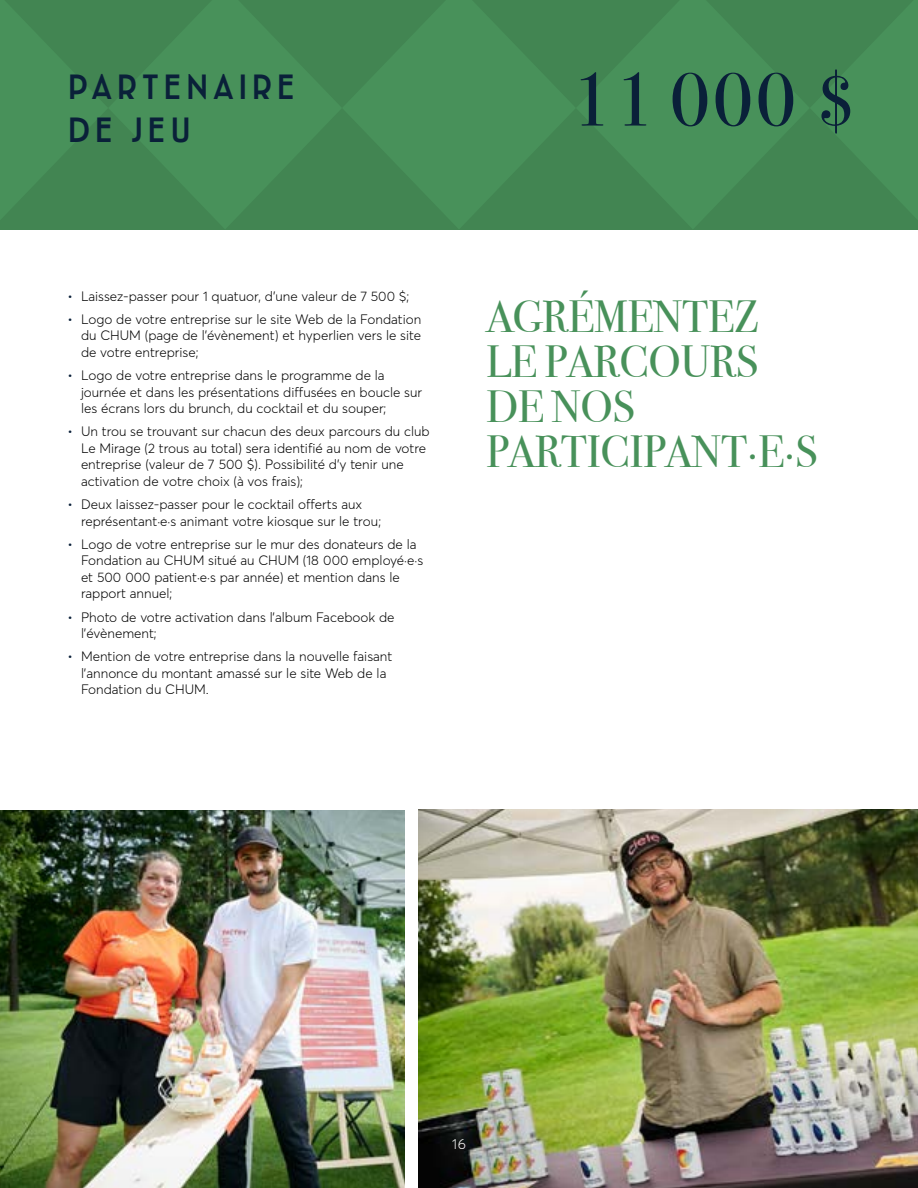
<style>
.page{position:relative;width:918px;height:1188px;background:#fff}
.page>*{position:absolute;margin:0;border:0;box-sizing:border-box;transform-origin:0 0}
.t1{font:75px "Bodoni Svty Two ITCTT";color:#0a2039}
.t2{font:45px/45px "Bodoni Svty Two ITCTT";letter-spacing:-.01em;color:#48915a}
.t3{font:36px/43.2px "Emblema Headline 1 Basic";letter-spacing:.1em;color:#0a2039}
.t4{font:300 14.25px "Averta";color:#fff}
.t5{font:300 13.5px/16.5px "Averta";color:#000}
.s1{color:#0a2039}
</style>
<div class="page">
<img style="left:0;top:810px;width:405px;height:378px">
<img style="left:418px;top:810px;width:500px;height:378px">
<svg style="left:342px;top:0;width:234px;height:230px;background:#458b56"></svg>
<svg style="left:576px;top:0;width:234px;height:230px;background:#458b56"></svg>
<svg style="left:0;top:0;width:108px;height:220px;background:#458b56"></svg>
<svg style="left:810px;top:0;width:108px;height:220px;background:#458b56"></svg>
<svg style="left:108px;top:0;width:234px;height:230px;background:#458b56"></svg>
<h3 class="t3" style="left:67px;top:66px;width:230px">PARTENAIRE<br>DE JEU</h3>
<h1 class="t1" style="left:572px;top:39px;width:286px">11 000 $</h1>
<p class="t5" style="left:68px;top:288px;width:343px"><span class="s1">•</span> Laissez-passer pour 1 quatuor, d’une valeur de 7 500 $;</p>
<p class="t5" style="left:81px;top:311px;width:342px;text-align:justify;text-indent:-14px"><span class="s1">•</span> Logo de votre entreprise sur le site Web de la Fondation du CHUM (page de l’évènement) et hyperlien vers le site de votre entreprise;</p>
<p class="t5" style="left:81px;top:367px;width:343px;text-indent:-14px"><span class="s1">•</span> Logo de votre entreprise dans le programme de la journée et dans les présentations diffusées en boucle sur les écrans lors du brunch, du cocktail et du souper;</p>
<p class="t5" style="left:81px;top:423px;width:350px;text-indent:-14px"><span class="s1">•</span> Un trou se trouvant sur chacun des deux parcours du club Le Mirage (2 trous au total) sera identifié au nom de votre entreprise (valeur de 7 500 $). Possibilité d’y tenir une activation de votre choix (à vos frais);</p>
<p class="t5" style="left:81px;top:496px;width:302px;text-indent:-14px"><span class="s1">•</span> Deux laissez-passer pour le cocktail offerts aux représentant·e·s animant votre kiosque sur le trou ;</p>
<p class="t5" style="left:81px;top:536px;width:344px;text-indent:-14px"><span class="s1">•</span> Logo de votre entreprise sur le mur des donateurs de la Fondation au CHUM situé au CHUM (18 000 employé·e·s et 500 000 patient·e·s par année) et mention dans le rapport annuel;</p>
<p class="t5" style="left:81px;top:609px;width:315px;text-indent:-14px"><span class="s1">•</span> Photo de votre activation dans l’album Facebook de l’évènement;</p>
<p class="t5" style="left:81px;top:648px;width:313px;text-indent:-14px"><span class="s1">•</span> Mention de votre entreprise dans la nouvelle faisant l’annonce du montant amassé sur le site Web de la<br>Fondation du CHUM.</p>
<h2 class="t2" style="left:486px;top:290px;width:333px">AGRÉMENTEZ<br>LE PARCOURS<br>DE NOS<br>PARTICIPANT·E·S</h2>
<p class="t4" style="left:452px;top:1135px;width:15px">16</p>
</div>
